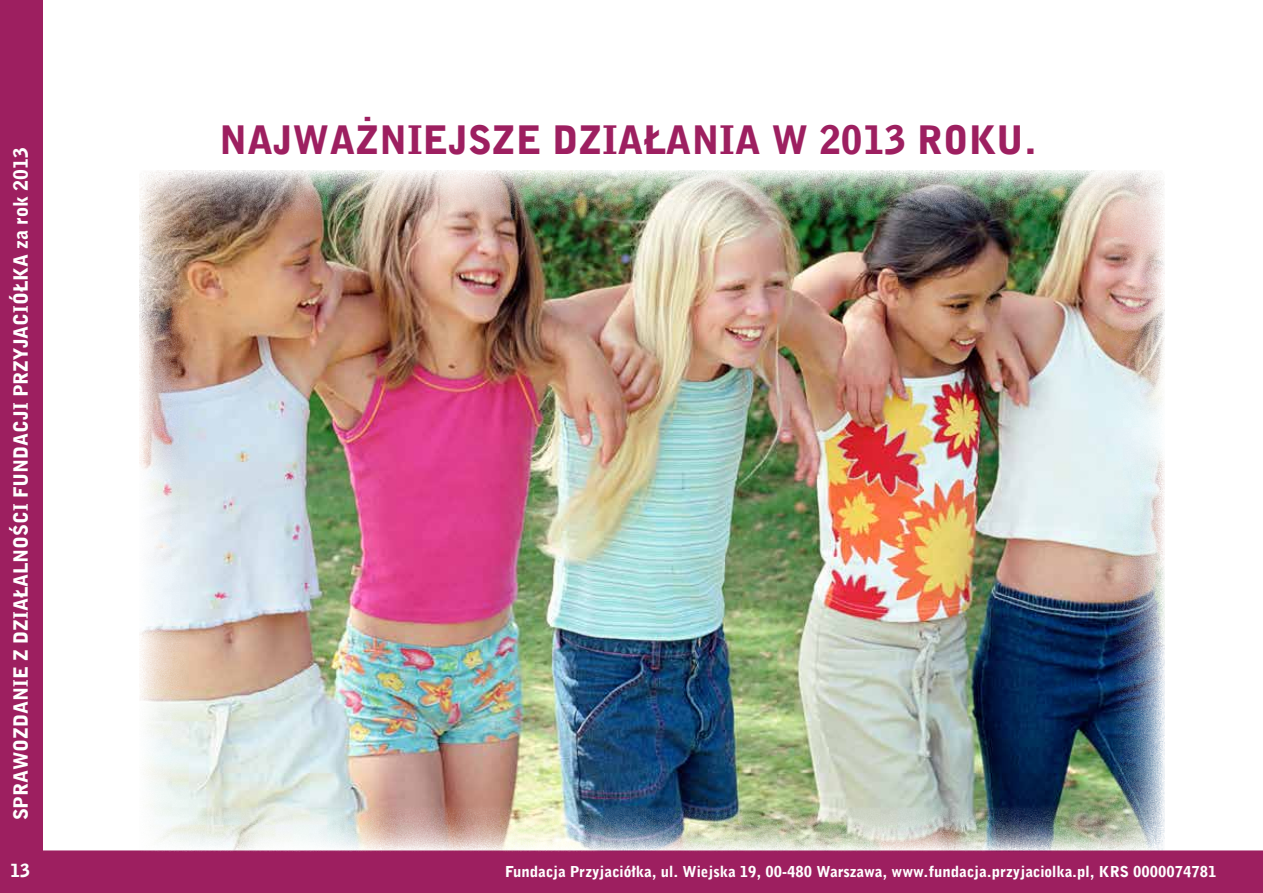
<style>
.page{position:relative;width:1263px;height:893px;background:#fff}
.page>*{position:absolute;margin:0;border:0;box-sizing:border-box;transform-origin:0 0}
.t1{font:39px "Bell Gothic Blk EU";color:#9d1f60}
.t2{font:19.5px "Bell Gothic Blk EU";color:#fff}
.t3{font:18px "Bell Gothic Blk EU";color:#fff}
.t4{font:15px "Bell Gothic Blk EU";color:#fff}
</style>
<div class="page">
<div style="left:0;top:0;width:43px;height:893px;background:#9d1f60"></div>
<div style="left:41px;top:850px;width:1222px;height:43px;background:#9d1f60"></div>
<img style="left:139px;top:170px;width:1025px;height:681px">
<h2 class="t2" style="left:9px;top:820px;width:674px;rotate:-90deg">SPRAWOZDANIE Z DZIAŁALNOŚCI FUNDACJI PRZYJACIÓŁKA za rok 2013</h2>
<h1 class="t1" style="left:219px;top:116px;width:819px">NAJWAŻNIEJSZE DZIAŁANIA W 2013 ROKU.</h1>
<p class="t3" style="left:10px;top:860px;width:22px">13</p>
<p class="t4" style="left:505px;top:862px;width:713px">Fundacja Przyjaciółka, ul. Wiejska 19, 00-480 Warszawa, www.fundacja.przyjaciolka.pl, KRS 0000074781</p>
</div>
